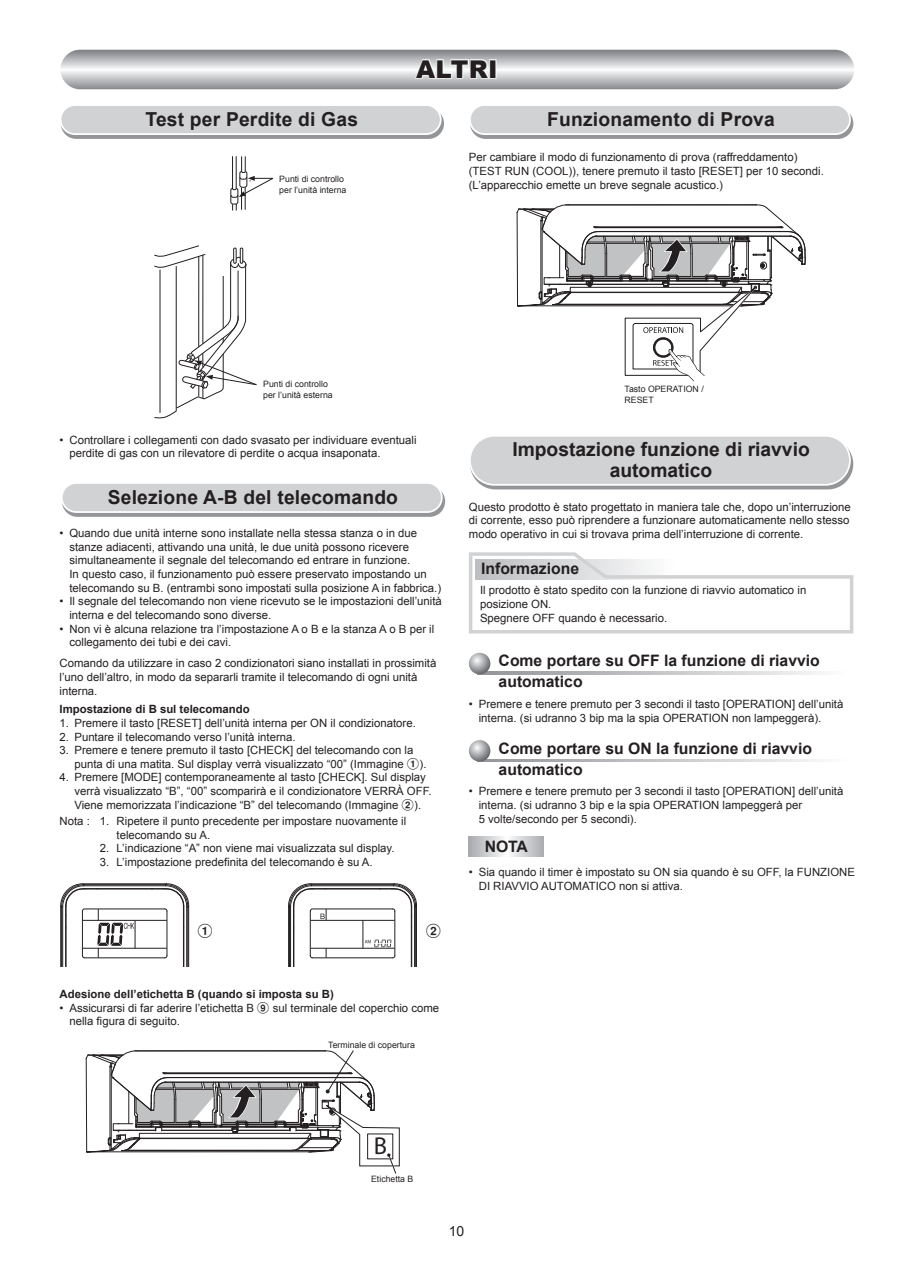
<style>
.page{position:relative;width:903px;height:1275px;background:#fff}
.page>*{position:absolute;margin:0;border:0;box-sizing:border-box;transform-origin:0 0}
.t1{font:900 24.5px "Arial";letter-spacing:.01em;color:#231f20}
.t2{font:24.5px "Myriad Pro";color:#231f20}
.t3{font:700 19.25px/21px "Arial";letter-spacing:.01em;color:#231f20;text-align:center}
.t4{font:700 15.75px/21px "Arial";color:#231f20}
.t5{font:14px "Arial";color:#231f20}
.t6{font:14px "Circl Posi A";color:#231f20}
.t7{font:11.38px/13.7px "Arial";color:#231f20}
.t8{font:700 11.38px "Arial";color:#231f20}
.t9{font:8.75px/10.5px "Arial";color:#231f20}
.s1{color:#fff}
.s2{font-family:"Circl Posi A"}
</style>
<div class="page">
<div style="left:62px;top:486px;width:383px;height:31px;background:#939598;border-radius:15px"></div>
<div style="left:62px;top:483px;width:380px;height:29px;background:#d1d2d4;border-radius:15px"></div>
<div style="left:61px;top:482px;width:382px;height:31px;border:2px solid #fff;border-radius:15px"></div>
<svg style="left:288px;top:883px;width:129px;height:84px"></svg>
<svg style="left:60px;top:883px;width:129px;height:84px"></svg>
<svg style="left:86px;top:1050px;width:314px;height:124px"></svg>
<svg style="left:517px;top:205px;width:289px;height:176px"></svg>
<svg style="left:60px;top:50px;width:794px;height:39px;background:#bebfc2"></svg>
<div style="left:470px;top:108px;width:383px;height:31px;background:#939598;border-radius:15px"></div>
<div style="left:470px;top:105px;width:380px;height:29px;background:#d1d2d4;border-radius:15px"></div>
<div style="left:469px;top:104px;width:382px;height:31px;border:2px solid #fff;border-radius:15px"></div>
<div style="left:61px;top:108px;width:383px;height:31px;background:#939598;border-radius:15px"></div>
<div style="left:61px;top:105px;width:380px;height:29px;background:#d1d2d4;border-radius:15px"></div>
<div style="left:60px;top:104px;width:381px;height:31px;border:2px solid #fff;border-radius:15px"></div>
<svg style="left:154px;top:245px;width:103px;height:174px"></svg>
<svg style="left:230px;top:156px;width:43px;height:55px"></svg>
<div style="left:470px;top:439px;width:383px;height:50px;background:#939598;border-radius:25px"></div>
<div style="left:470px;top:436px;width:380px;height:49px;background:#d1d2d4;border-radius:25px"></div>
<div style="left:469px;top:435px;width:382px;height:51px;border:2px solid #fff;border-radius:25px"></div>
<svg style="left:469px;top:552px;width:385px;height:82px"></svg>
<svg style="left:483px;top:759px;width:336px;height:3px"></svg>
<svg style="left:469px;top:740px;width:21px;height:22px"></svg>
<svg style="left:483px;top:672px;width:336px;height:2px"></svg>
<svg style="left:469px;top:653px;width:21px;height:21px"></svg>
<svg style="left:469px;top:836px;width:74px;height:20px"></svg>
<h1 class="t1" style="left:416px;top:51px;width:83px"><span class="s1">A</span>LTRI</h1>
<h2 class="t3" style="left:145px;top:108px;width:214px">Test per Perdite di Gas</h2>
<h2 class="t3" style="left:547px;top:108px;width:229px">Funzionamento di Prova</h2>
<p class="t9" style="left:279px;top:174px;width:69px">Punti di controllo per l’unità interna</p>
<p class="t7" style="left:469px;top:151px;width:357px">Per cambiare il modo di funzionamento di prova (raffreddamento) (TEST RUN (COOL)), tenere premuto il tasto [RESET] per 10 secondi. (L’apparecchio emette un breve segnale acustico.)</p>
<p class="t9" style="left:263px;top:379px;width:71px">Punti di controllo per l’unità esterna</p>
<p class="t7" style="left:69px;top:433px;width:349px;text-indent:-10px">• Controllare i collegamenti con dado svasato per individuare eventuali perdite di gas con un rilevatore di perdite o acqua insaponata.</p>
<h2 class="t3" style="left:108px;top:486px;width:292px">Selezione A-B del telecomando</h2>
<p class="t7" style="left:69px;top:526px;width:373px;text-indent:-10px">• Quando due unità interne sono installate nella stessa stanza o in due stanze adiacenti, attivando una unità, le due unità possono ricevere simultaneamente il segnale del telecomando ed entrare in funzione.<br>In questo caso, il funzionamento può essere preservato impostando un telecomando su B. (entrambi sono impostati sulla posizione A in fabbrica.)</p>
<p class="t7" style="left:69px;top:594px;width:374px;text-indent:-10px">• Il segnale del telecomando non viene ricevuto se le impostazioni dell’unità interna e del telecomando sono diverse.</p>
<p class="t7" style="left:69px;top:622px;width:366px;text-indent:-10px">• Non vi è alcuna relazione tra l’impostazione A o B e la stanza A o B per il collegamento dei tubi e dei cavi.</p>
<p class="t7" style="left:60px;top:656px;width:378px">Comando da utilizzare in caso 2 condizionatori siano installati in prossimità l’uno dell’altro, in modo da separarli tramite il telecomando di ogni unità interna.</p>
<p class="t8" style="left:60px;top:703px;width:192px">Impostazione di B sul telecomando</p>
<p class="t7" style="left:60px;top:716px;width:358px">1. Premere il tasto [RESET] dell’unità interna per ON il condizionatore.</p>
<p class="t7" style="left:60px;top:730px;width:238px">2. Puntare il telecomando verso l’unità interna.</p>
<p class="t7" style="left:74px;top:743px;width:354px;text-indent:-15px">3. Premere e tenere premuto il tasto [CHECK] del telecomando con la punta di una matita. Sul display verrà visualizzato “00” (Immagine <span class="s2">1</span>).</p>
<p class="t7" style="left:74px;top:771px;width:359px;text-indent:-15px">4. Premere [MODE] contemporaneamente al tasto [CHECK]. Sul display verrà visualizzato “B”, “00” scomparirà e il condizionatore VERRÀ OFF.<br>Viene memorizzata l’indicazione “B” del telecomando (Immagine <span class="s2">2</span>).</p>
<p class="t7" style="left:117px;top:814px;width:291px;text-indent:-57px">Nota : 1. Ripetere il punto precedente per impostare nuovamente il telecomando su A.</p>
<p class="t7" style="left:100px;top:841px;width:296px">2. L’indicazione “A” non viene mai visualizzata sul display.</p>
<p class="t7" style="left:100px;top:855px;width:274px">3. L’impostazione predefinita del telecomando è su A.</p>
<p class="t6" style="left:198px;top:923px;width:17px">1</p>
<p class="t6" style="left:426px;top:923px;width:17px">2</p>
<p class="t8" style="left:60px;top:988px;width:276px">Adesione dell’etichetta B (quando si imposta su B)</p>
<p class="t7" style="left:69px;top:1001px;width:371px;text-indent:-10px">• Assicurarsi di far aderire l’etichetta B <span class="s2">9</span> sul terminale del coperchio come nella figura di seguito.</p>
<p class="t9" style="left:328px;top:1039px;width:88px">Terminale di copertura</p>
<p class="t9" style="left:625px;top:384px;width:81px">Tasto OPERATION /<br>RESET</p>
<h2 class="t3" style="left:512px;top:439px;width:299px">Impostazione funzione di riavvio automatico</h2>
<p class="t7" style="left:469px;top:500px;width:383px;text-align:justify">Questo prodotto è stato progettato in maniera tale che, dopo un’interruzione di corrente, esso può riprendere a funzionare automaticamente nello stesso modo operativo in cui si trovava prima dell’interruzione di corrente.</p>
<h3 class="t4" style="left:481px;top:558px;width:100px">Informazione</h3>
<p class="t7" style="left:480px;top:583px;width:328px">Il prodotto è stato spedito con la funzione di riavvio automatico in posizione ON.<br>Spegnere OFF quando è necessario.</p>
<h3 class="t4" style="left:499px;top:650px;width:323px">Come portare su OFF la funzione di riavvio automatico</h3>
<p class="t7" style="left:479px;top:697px;width:366px;text-indent:-10px">• Premere e tenere premuto per 3 secondi il tasto [OPERATION] dell’unità interna. (si udranno 3 bip ma la spia OPERATION non lampeggerà).</p>
<h3 class="t4" style="left:499px;top:738px;width:315px">Come portare su ON la funzione di riavvio automatico</h3>
<p class="t7" style="left:479px;top:784px;width:366px;text-indent:-10px">• Premere e tenere premuto per 3 secondi il tasto [OPERATION] dell’unità interna. (si udranno 3 bip e la spia OPERATION lampeggerà per<br>5 volte/secondo per 5 secondi).</p>
<h3 class="t4" style="left:485px;top:836px;width:44px">NOTA</h3>
<p class="t7" style="left:479px;top:865px;width:378px;text-indent:-10px">• Sia quando il timer è impostato su ON sia quando è su OFF, la FUNZIONE<br>DI RIAVVIO AUTOMATICO non si attiva.</p>
<h1 class="t2" style="left:374px;top:1132px;width:15px">B</h1>
<p class="t9" style="left:371px;top:1174px;width:44px">Etichetta B</p>
<p class="t5" style="left:449px;top:1223px;width:17px">10</p>
</div>
